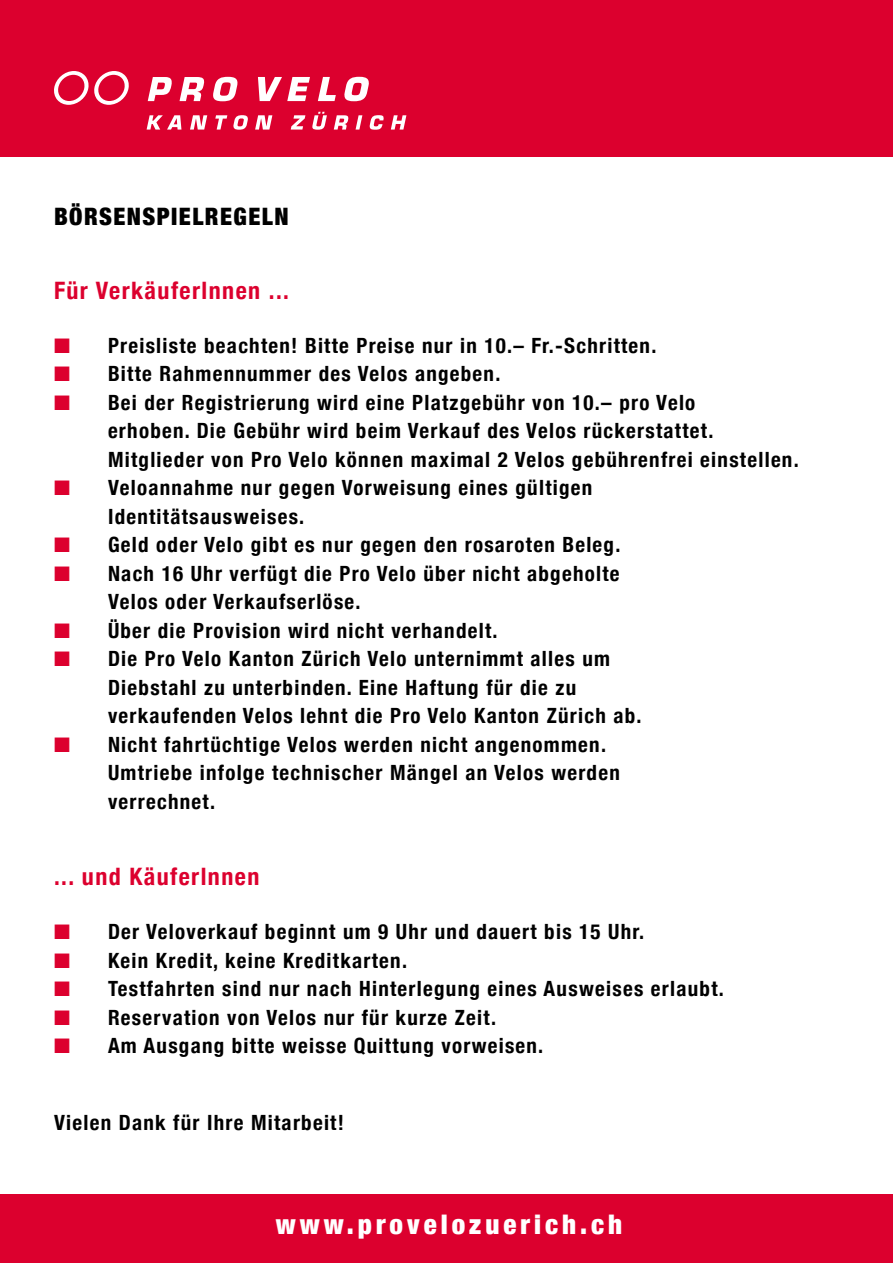
<style>
.page{position:relative;width:893px;height:1263px;background:#fff}
.page>*{position:absolute;margin:0;border:0;box-sizing:border-box;transform-origin:0 0}
.t1{font:900 condensed 27px "Helvetica Neue";letter-spacing:.15em;color:#fff}
.t2{font:700 condensed 24px "Helvetica Neue";letter-spacing:.06em;color:#dc002e}
.t3{font:900 condensed 24px "Helvetica Neue";letter-spacing:.06em;color:#000}
.t4{font:700 condensed 21px/28.5px "Helvetica Neue";letter-spacing:.06em;color:#000}
.s1{color:#dc002e}
</style>
<div class="page">
<div style="left:0;top:0;width:893px;height:156px;background:#dc002e"></div>
<svg style="left:147px;top:115px;width:34px;height:15px"></svg>
<svg style="left:190px;top:115px;width:17px;height:15px"></svg>
<svg style="left:215px;top:115px;width:12px;height:15px"></svg>
<svg style="left:233px;top:115px;width:15px;height:15px"></svg>
<svg style="left:255px;top:115px;width:17px;height:15px"></svg>
<svg style="left:291px;top:115px;width:14px;height:15px"></svg>
<svg style="left:312px;top:112px;width:15px;height:18px"></svg>
<svg style="left:334px;top:115px;width:15px;height:15px"></svg>
<svg style="left:356px;top:115px;width:6px;height:15px"></svg>
<svg style="left:369px;top:115px;width:15px;height:15px"></svg>
<svg style="left:391px;top:115px;width:15px;height:15px"></svg>
<svg style="left:258px;top:77px;width:52px;height:24px"></svg>
<svg style="left:318px;top:77px;width:18px;height:24px"></svg>
<svg style="left:344px;top:77px;width:25px;height:24px"></svg>
<svg style="left:148px;top:77px;width:24px;height:24px"></svg>
<svg style="left:180px;top:77px;width:25px;height:24px"></svg>
<svg style="left:213px;top:77px;width:25px;height:24px"></svg>
<svg style="left:54px;top:71px;width:75px;height:34px"></svg>
<div style="left:0;top:1195px;width:893px;height:68px;background:#dc002e"></div>
<p class="t3" style="left:54px;top:197px;width:236px">BÖRSENSPIELREGELN</p>
<p class="t2" style="left:54px;top:270px;width:237px">Für Verkäuferlnnen ...</p>
<p class="t4" style="left:54px;top:330px;width:604px"><span class="s1">■</span> Preisliste beachten! Bitte Preise nur in 10.– Fr.-Schritten.</p>
<p class="t4" style="left:54px;top:358px;width:448px"><span class="s1">■</span> Bitte Rahmennummer des Velos angeben.</p>
<p class="t4" style="left:108px;top:387px;width:692px;text-indent:-54px"><span class="s1">■</span> Bei der Registrierung wird eine Platzgebühr von 10.– pro Velo<br>erhoben. Die Gebühr wird beim Verkauf des Velos rückerstattet.<br>Mitglieder von Pro Velo können maximal 2 Velos gebührenfrei einstellen.</p>
<p class="t4" style="left:108px;top:472px;width:486px;text-indent:-54px"><span class="s1">■</span> Veloannahme nur gegen Vorweisung eines gültigen<br>Identitätsausweises.</p>
<p class="t4" style="left:54px;top:529px;width:568px"><span class="s1">■</span> Geld oder Velo gibt es nur gegen den rosaroten Beleg.</p>
<p class="t4" style="left:108px;top:558px;width:513px;text-indent:-54px"><span class="s1">■</span> Nach 16 Uhr verfügt die Pro Velo über nicht abgeholte<br>Velos oder Verkaufserlöse.</p>
<p class="t4" style="left:54px;top:615px;width:445px"><span class="s1">■</span> Über die Provision wird nicht verhandelt.</p>
<p class="t4" style="left:108px;top:643px;width:535px;text-indent:-54px"><span class="s1">■</span> Die Pro Velo Kanton Zürich Velo unternimmt alles um<br>Diebstahl zu unterbinden. Eine Haftung für die zu verkaufenden Velos lehnt die Pro Velo Kanton Zürich ab.</p>
<p class="t4" style="left:108px;top:729px;width:513px;text-indent:-54px"><span class="s1">■</span> Nicht fahrtüchtige Velos werden nicht angenommen.<br>Umtriebe infolge technischer Mängel an Velos werden verrechnet.</p>
<p class="t2" style="left:54px;top:857px;width:207px">... und Käuferlnnen</p>
<p class="t4" style="left:54px;top:916px;width:592px"><span class="s1">■</span> Der Veloverkauf beginnt um 9 Uhr und dauert bis 15 Uhr.</p>
<p class="t4" style="left:54px;top:945px;width:355px"><span class="s1">■</span> Kein Kredit, keine Kreditkarten.</p>
<p class="t4" style="left:54px;top:973px;width:671px"><span class="s1">■</span> Testfahrten sind nur nach Hinterlegung eines Ausweises erlaubt.</p>
<p class="t4" style="left:54px;top:1002px;width:444px"><span class="s1">■</span> Reservation von Velos nur für kurze Zeit.</p>
<p class="t4" style="left:54px;top:1030px;width:491px"><span class="s1">■</span> Am Ausgang bitte weisse Quittung vorweisen.</p>
<p class="t4" style="left:54px;top:1107px;width:291px">Vielen Dank für Ihre Mitarbeit!</p>
<p class="t1" style="left:276px;top:1202px;width:348px">www.provelozuerich.ch</p>
</div>
